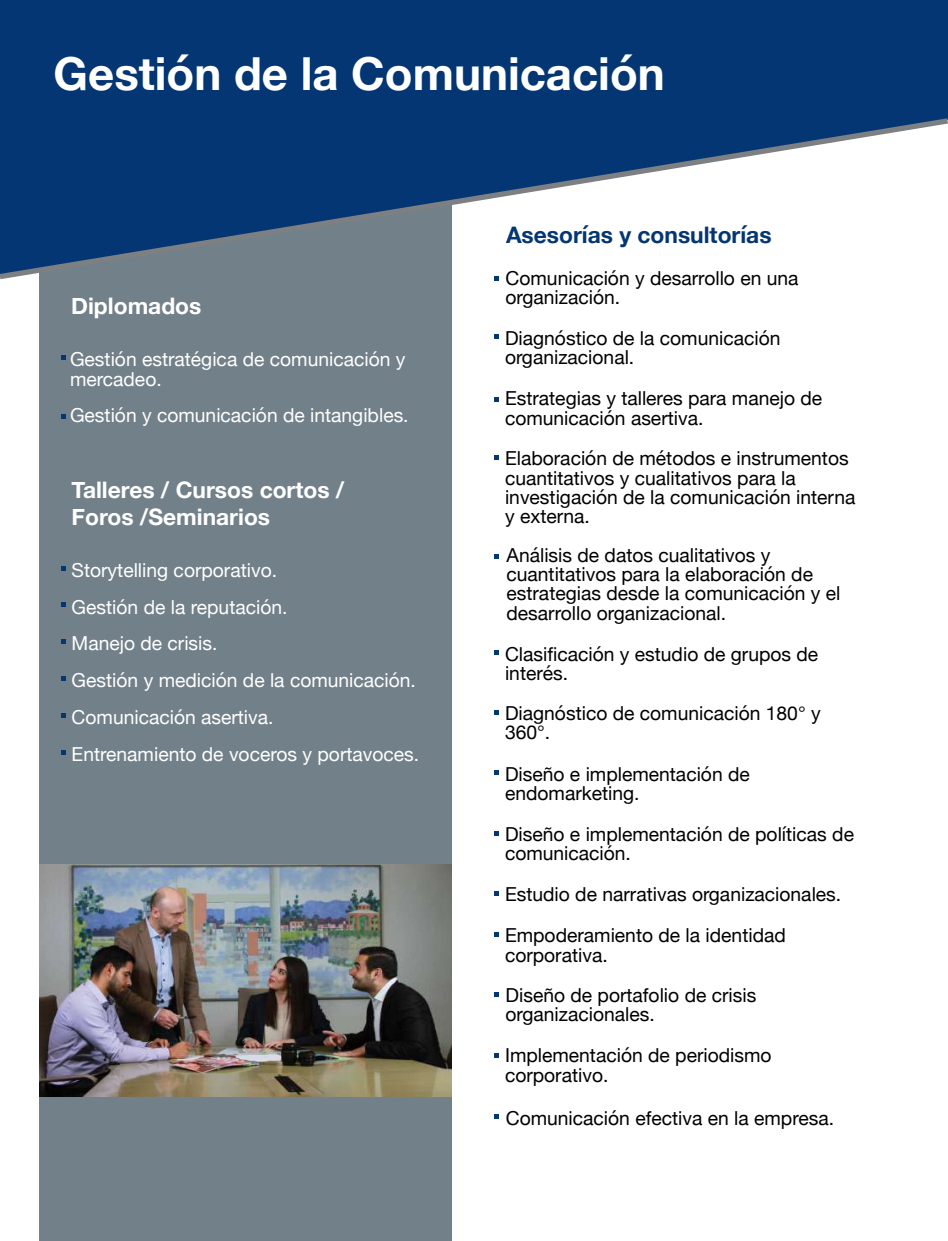
<style>
.page{position:relative;width:948px;height:1241px;background:#fff}
.page>*{position:absolute;margin:0;border:0;box-sizing:border-box;transform-origin:0 0}
.t1{font:700 45.5px "Helvetica Neue";color:#fff}
.t2{font:700 22.75px/27.3px "Helvetica Neue";color:#fff}
.t3{font:700 22.75px "Helvetica Neue";color:#043673}
.t4{font:19.25px/19.2px "Helvetica Neue";color:#000}
.t5{font:19.25px/36.8px "Helvetica Neue";color:#fff}
</style>
<div class="page">
<div style="left:39px;top:201px;width:412px;height:1039px;background:#728089"></div>
<div style="left:0;top:0;width:947px;height:115px;background:#043673"></div>
<svg style="left:0;top:115px;width:947px;height:167px"></svg>
<svg style="left:61px;top:355px;width:5px;height:5px"></svg>
<svg style="left:61px;top:414px;width:5px;height:5px"></svg>
<svg style="left:61px;top:566px;width:5px;height:4px"></svg>
<svg style="left:61px;top:602px;width:5px;height:5px"></svg>
<svg style="left:61px;top:639px;width:5px;height:5px"></svg>
<svg style="left:61px;top:676px;width:5px;height:5px"></svg>
<svg style="left:61px;top:713px;width:5px;height:5px"></svg>
<svg style="left:61px;top:750px;width:5px;height:4px"></svg>
<svg style="left:494px;top:276px;width:5px;height:4px"></svg>
<svg style="left:494px;top:334px;width:5px;height:5px"></svg>
<svg style="left:494px;top:397px;width:5px;height:5px"></svg>
<svg style="left:494px;top:554px;width:5px;height:4px"></svg>
<svg style="left:494px;top:650px;width:5px;height:4px"></svg>
<svg style="left:494px;top:710px;width:5px;height:5px"></svg>
<svg style="left:494px;top:770px;width:5px;height:5px"></svg>
<svg style="left:494px;top:831px;width:5px;height:4px"></svg>
<svg style="left:494px;top:891px;width:5px;height:4px"></svg>
<svg style="left:494px;top:932px;width:5px;height:5px"></svg>
<svg style="left:494px;top:992px;width:5px;height:4px"></svg>
<svg style="left:494px;top:1053px;width:5px;height:5px"></svg>
<svg style="left:494px;top:1114px;width:5px;height:4px"></svg>
<svg style="left:494px;top:455px;width:5px;height:5px"></svg>
<img style="left:39px;top:864px;width:412px;height:232px">
<h1 class="t1" style="left:54px;top:38px;width:612px">Gestión de la Comunicación</h1>
<p class="t2" style="left:71px;top:292px;width:132px">Diplomados</p>
<p class="t5" style="left:70px;top:351px;width:337px;line-height:19.2px">Gestión estratégica de comunicación y mercadeo.</p>
<p class="t5" style="left:70px;top:397px;width:340px">Gestión y comunicación de intangibles.</p>
<p class="t2" style="left:72px;top:477px;width:274px">Talleres / Cursos cortos /<br>Foros /Seminarios</p>
<p class="t5" style="left:72px;top:552px;width:349px">Storytelling corporativo.<br>Gestión de la reputación.<br>Manejo de crisis.<br>Gestión y medición de la comunicación.<br>Comunicación asertiva.<br>Entrenamiento de voceros y portavoces.</p>
<p class="t3" style="left:506px;top:217px;width:267px">Asesorías y consultorías</p>
<p class="t4" style="left:505px;top:269px;width:294px">Comunicación y desarrollo en una organización.</p>
<p class="t4" style="left:505px;top:329px;width:277px">Diagnóstico de la comunicación organizacional.</p>
<p class="t4" style="left:505px;top:390px;width:318px">Estrategias y talleres para manejo de comunicación asertiva.</p>
<p class="t4" style="left:505px;top:450px;width:352px">Elaboración de métodos e instrumentos cuantitativos y cualitativos para la investigación de la comunicación interna y externa.</p>
<p class="t4" style="left:506px;top:546px;width:335px">Análisis de datos cualitativos y cuantitativos para la elaboración de estrategias desde la comunicación y el desarrollo organizacional.</p>
<p class="t4" style="left:505px;top:645px;width:315px">Clasificación y estudio de grupos de interés.</p>
<p class="t4" style="left:505px;top:704px;width:317px">Diagnóstico de comunicación 180° y<br>360°.</p>
<p class="t4" style="left:505px;top:765px;width:246px">Diseño e implementación de endomarketing.</p>
<p class="t4" style="left:505px;top:825px;width:350px">Diseño e implementación de políticas de comunicación.</p>
<p class="t4" style="left:505px;top:874px;width:337px;line-height:41.5px">Estudio de narrativas organizacionales.<br>Empoderamiento de la identidad</p>
<p class="t4" style="left:505px;top:935px;width:253px;line-height:39.9px">corporativa.<br>Diseño de portafolio de crisis</p>
<p class="t4" style="left:505px;top:994px;width:268px;line-height:41.5px">organizacionales.<br>Implementación de periodismo</p>
<p class="t4" style="left:505px;top:1066px;width:105px">corporativo.</p>
<p class="t4" style="left:505px;top:1109px;width:330px">Comunicación efectiva en la empresa.</p>
</div>
